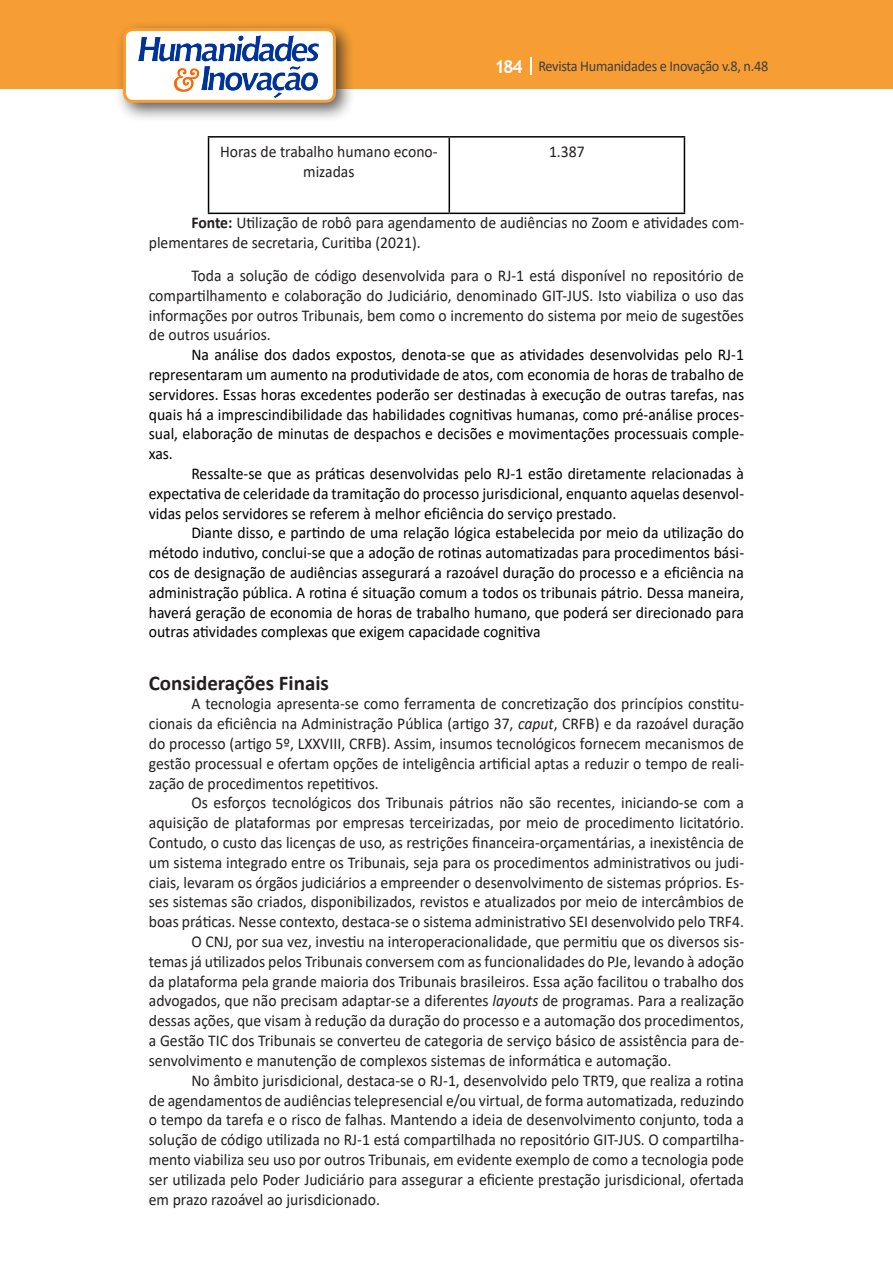
<style>
.page{position:relative;width:893px;height:1263px;background:#fff}
.page>*{position:absolute;margin:0;border:0;box-sizing:border-box;transform-origin:0 0}
.Titulo_2{font:700 21px "Calibri";color:#231f20}
.Texto{font:16.5px/19.8px "Calibri";color:#231f20;text-align:justify;scale:.95 1}
.Texto-2{font:16.5px/19.8px "Calibri";color:#000;text-align:justify;scale:.95 1}
.t1{font:15px "Calibri";letter-spacing:-.02em;color:#3e3e3f;scale:.95 1}
.s1{font-family:"Trebuchet MS";font-weight:700;font-size:18px;color:#fff}
.s2{font-weight:700}
.s3{font-style:italic}
</style>
<div class="page">
<div style="left:0;top:0;width:893px;height:88px;background:#f69e34"></div>
<svg style="left:530px;top:57px;width:2px;height:18px"></svg>
<div style="left:115px;top:20px;width:241px;height:103px;background:#231f20;opacity:.75"></div>
<div style="left:125px;top:30px;width:209px;height:71px;background:#fff;border-radius:9px"></div>
<img style="left:138px;top:35px;width:181px;height:62px">
<div style="left:123px;top:28px;width:213px;height:75px;border:3px solid #f69e34;border-radius:9px"></div>
<hr style="left:208px;top:138px;width:1px;height:75px;background:#000">
<hr style="left:208px;top:136px;width:241px;height:2px;background:#000">
<hr style="left:449px;top:136px;width:236px;height:2px;background:#000">
<hr style="left:208px;top:213px;width:241px;height:1px;background:#000">
<hr style="left:449px;top:213px;width:236px;height:1px;background:#000">
<hr style="left:449px;top:138px;width:1px;height:75px;background:#000">
<hr style="left:684px;top:138px;width:1px;height:75px;background:#000">
<p class="t1" style="left:495px;top:56px;width:290px"><span class="s1">184</span> Revista Humanidades e Inovação v.8, n.48</p>
<p class="Texto" style="left:220px;top:141px;width:231px;text-align:center">Horas de trabalho humano econo&shy;mizadas</p>
<p class="Texto" style="left:549px;top:141px;width:39px">1.387</p>
<p class="Texto" style="left:149px;top:212px;width:628px;text-indent:43px"><span class="s2">Fonte:</span> Utilização de robô para agendamento de audiências no Zoom e atividades com&shy;plementares de secretaria, Curitiba (2021).</p>
<p class="Texto" style="left:149px;top:265px;width:628px;text-indent:43px">Toda a solução de código desenvolvida para o RJ-1 está disponível no repositório de compartilhamento e colaboração do Judiciário, denominado GIT-JUS. Isto viabiliza o uso das informações por outros Tribunais, bem como o incremento do sistema por meio de sugestões de outros usuários.</p>
<p class="Texto-2" style="left:149px;top:344px;width:628px;text-indent:43px">Na análise dos dados expostos, denota-se que as atividades desenvolvidas pelo RJ-1 representaram um aumento na produtividade de atos, com economia de horas de trabalho de servidores. Essas horas excedentes poderão ser destinadas à execução de outras tarefas, nas quais há a imprescindibilidade das habilidades cognitivas humanas, como pré-análise proces&shy;sual, elaboração de minutas de despachos e decisões e movimentações processuais comple&shy;xas.</p>
<p class="Texto-2" style="left:149px;top:463px;width:628px;text-indent:43px">Ressalte-se que as práticas desenvolvidas pelo RJ-1 estão diretamente relacionadas à expectativa de celeridade da tramitação do processo jurisdicional, enquanto aquelas desenvol&shy;vidas pelos servidores se referem à melhor eficiência do serviço prestado.</p>
<p class="Texto-2" style="left:149px;top:523px;width:628px;text-indent:43px">Diante disso, e partindo de uma relação lógica estabelecida por meio da utilização do método indutivo, conclui-se que a adoção de rotinas automatizadas para procedimentos bási&shy;cos de designação de audiências assegurará a razoável duração do processo e a eficiência na administração pública. A rotina é situação comum a todos os tribunais pátrio. Dessa maneira, haverá geração de economia de horas de trabalho humano, que poderá ser direcionado para outras atividades complexas que exigem capacidade cognitiva</p>
<p class="Titulo_2" style="left:149px;top:668px;width:182px">Considerações Finais</p>
<p class="Texto" style="left:149px;top:694px;width:628px;text-indent:43px">A tecnologia apresenta-se como ferramenta de concretização dos princípios constitu&shy;cionais da eficiência na Administração Pública (artigo 37, <span class="s3">caput</span>, CRFB) e da razoável duração do processo (artigo 5º, LXXVIII, CRFB). Assim, insumos tecnológicos fornecem mecanismos de gestão processual e ofertam opções de inteligência artificial aptas a reduzir o tempo de reali&shy;zação de procedimentos repetitivos.</p>
<p class="Texto" style="left:149px;top:793px;width:628px;text-indent:43px">Os esforços tecnológicos dos Tribunais pátrios não são recentes, iniciando-se com a aquisição de plataformas por empresas terceirizadas, por meio de procedimento licitatório.<br>Contudo, o custo das licenças de uso, as restrições financeira-orçamentárias, a inexistência de um sistema integrado entre os Tribunais, seja para os procedimentos administrativos ou judi&shy;ciais, levaram os órgãos judiciários a empreender o desenvolvimento de sistemas próprios. Es&shy;ses sistemas são criados, disponibilizados, revistos e atualizados por meio de intercâmbios de boas práticas. Nesse contexto, destaca-se o sistema administrativo SEI desenvolvido pelo TRF4.</p>
<p class="Texto" style="left:149px;top:931px;width:628px;text-indent:43px">O CNJ, por sua vez, investiu na interoperacionalidade, que permitiu que os diversos sis&shy;temas já utilizados pelos Tribunais conversem com as funcionalidades do PJe, levando à adoção da plataforma pela grande maioria dos Tribunais brasileiros. Essa ação facilitou o trabalho dos advogados, que não precisam adaptar-se a diferentes <span class="s3">layouts</span> de programas. Para a realização dessas ações, que visam à redução da duração do processo e a automação dos procedimentos, a Gestão TIC dos Tribunais se converteu de categoria de serviço básico de assistência para de&shy;senvolvimento e manutenção de complexos sistemas de informática e automação.</p>
<p class="Texto" style="left:149px;top:1070px;width:628px;text-indent:43px">No âmbito jurisdicional, destaca-se o RJ-1, desenvolvido pelo TRT9, que realiza a rotina de agendamentos de audiências telepresencial e/ou virtual, de forma automatizada, reduzindo o tempo da tarefa e o risco de falhas. Mantendo a ideia de desenvolvimento conjunto, toda a solução de código utilizada no RJ-1 está compartilhada no repositório GIT-JUS. O compartilha&shy;mento viabiliza seu uso por outros Tribunais, em evidente exemplo de como a tecnologia pode ser utilizada pelo Poder Judiciário para assegurar a eficiente prestação jurisdicional, ofertada em prazo razoável ao jurisdicionado.</p>
</div>
